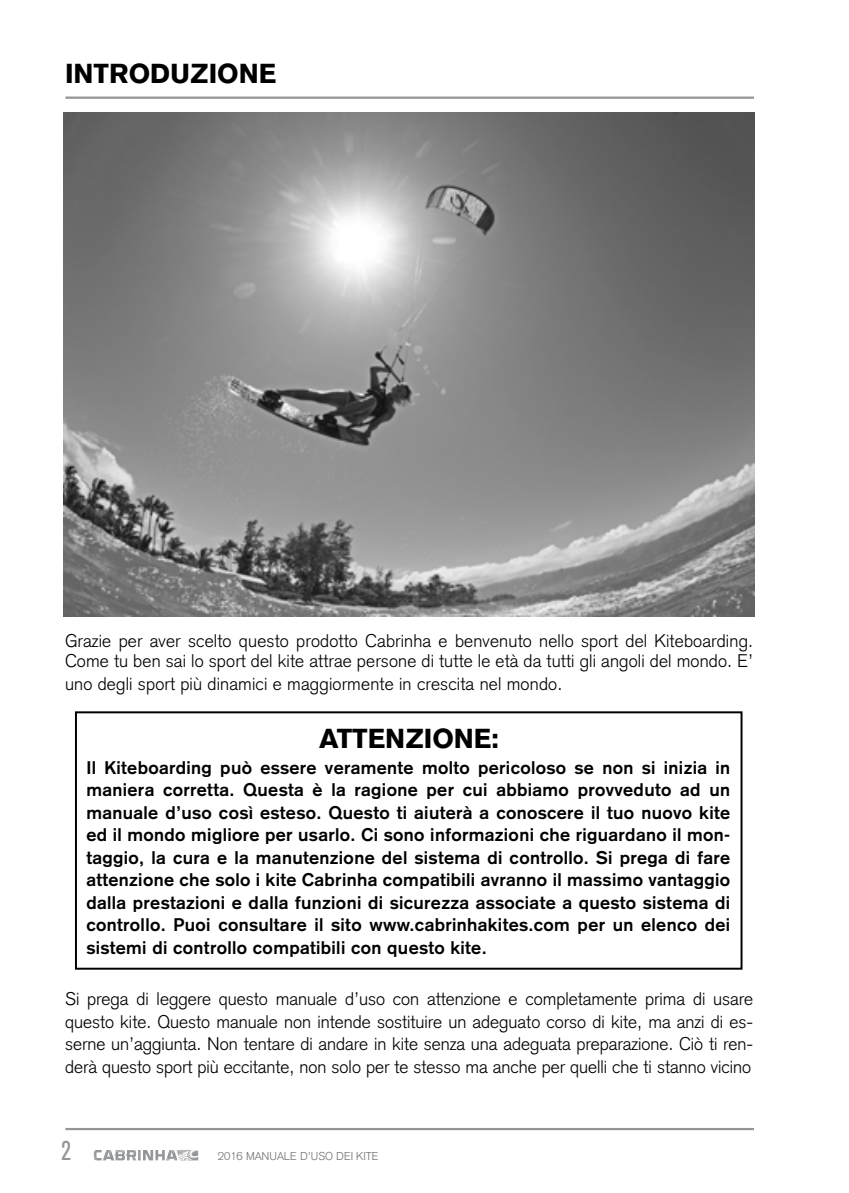
<style>
.page{position:relative;width:849px;height:1193px;background:#fff}
.page>*{position:absolute;margin:0;border:0;box-sizing:border-box;transform-origin:0 0}
.t1{font:900 27px "Akzidenz Grotesk";color:#000}
.t2{font:condensed 27px "Akzidenz Grotesk BE";color:#939598}
.t3{font:700 18px/22.5px "Akzidenz Grotesk";letter-spacing:.02em;color:#000;text-align:justify}
.t4{font:300 18px/22.5px "Akzidenz Grotesk";letter-spacing:.01em;color:#000}
.t5{font:300 11.25px "Akzidenz Grotesk";color:#717275}
</style>
<div class="page">
<hr style="left:65px;top:1128px;width:688px;height:2px;background:#939598">
<hr style="left:65px;top:97px;width:688px;height:2px;background:#939598">
<svg style="left:94px;top:1150px;width:104px;height:10px"></svg>
<div style="left:75px;top:711px;width:667px;height:258px;border:2px solid #000"></div>
<img style="left:64px;top:113px;width:690px;height:504px">
<h1 class="t1" style="left:65px;top:57px;width:213px">INTRODUZIONE</h1>
<p class="t4" style="left:65px;top:631px;width:689px;line-height:20.2px">Grazie per aver scelto questo prodotto Cabrinha e benvenuto nello sport del Kiteboarding.<br>Come tu ben sai lo sport del kite attrae persone di tutte le età da tutti gli angoli del mondo. E’</p>
<p class="t4" style="left:65px;top:672px;width:498px">uno degli sport più dinamici e maggiormente in crescita nel mondo.</p>
<h1 class="t1" style="left:319px;top:722px;width:181px">ATTENZIONE:</h1>
<p class="t3" style="left:86px;top:756px;width:645px">Il Kiteboarding può essere veramente molto pericoloso se non si inizia in maniera corretta. Questa è la ragione per cui abbiamo provveduto ad un manuale d’uso così esteso. Questo ti aiuterà a conoscere il tuo nuovo kite ed il mondo migliore per usarlo. Ci sono informazioni che riguardano il mon&shy;taggio, la cura e la manutenzione del sistema di controllo. Si prega di fare attenzione che solo i kite Cabrinha compatibili avranno il massimo vantaggio dalla prestazioni e dalla funzioni di sicurezza associate a questo sistema di controllo. Puoi consultare il sito www.cabrinhakites.com per un elenco dei sistemi di controllo compatibili con questo kite.</p>
<p class="t4" style="left:65px;top:987px;width:689px;text-align:justify">Si prega di leggere questo manuale d’uso con attenzione e completamente prima di usare questo kite. Questo manuale non intende sostituire un adeguato corso di kite, ma anzi di es&shy;serne un’aggiunta. Non tentare di andare in kite senza una adeguata preparazione. Ciò ti ren&shy;derà questo sport più eccitante, non solo per te stesso ma anche per quelli che ti stanno vicino</p>
<h1 class="t2" style="left:61px;top:1136px;width:12px">2</h1>
<p class="t5" style="left:218px;top:1150px;width:162px">2016 MANUALE D’USO DEI KITE</p>
</div>
